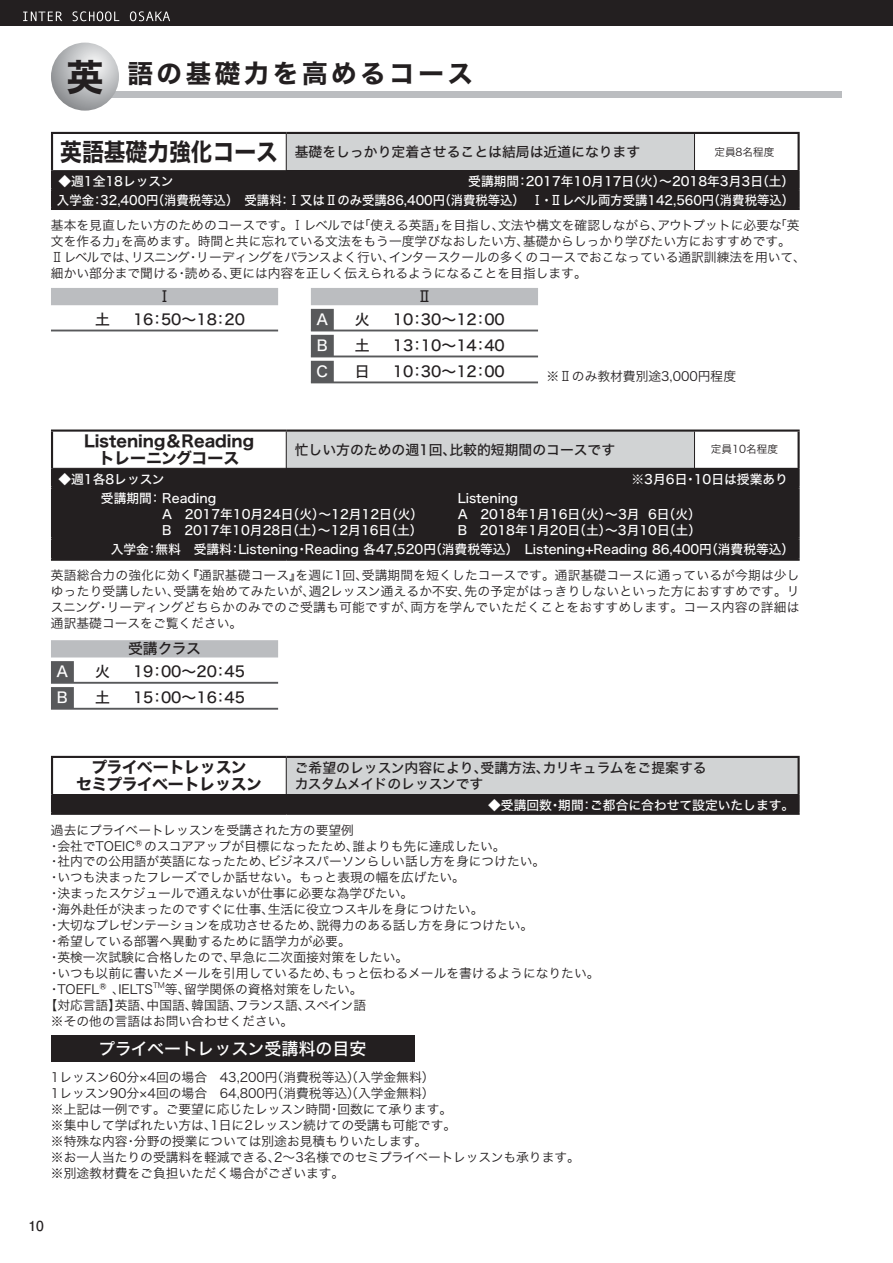
<style>
.page{position:relative;width:893px;height:1263px;background:#fff}
.page>*{position:absolute;margin:0;border:0;box-sizing:border-box;transform-origin:0 0}
.t1{font:25.5px "Hira Kaku Std W7 90 msp RKSJ H";letter-spacing:.14em;color:#231f20}
.t2{font:16.95px "Hira Kaku Std W5 90 msp RKSJ H";color:#fff}
.t3{font:15.9px/17px "Hira Kaku Std W7 90 msp RKSJ H";color:#231f20;text-align:center}
.t4{font:15.9px/17px "Hira Kaku Std W7 90 msp RKSJ H";letter-spacing:-.05em;color:#231f20;text-align:center}
.t5{font:14.85px "Hira Kaku Std W5 90 msp RKSJ H";color:#231f20}
.t6{font:14.85px "Hira Kaku Std W5 90 msp RKSJ H";color:#fff}
.t7{font:14.85px "Shin Go Pro Regular 90 msp RKSJ H";color:#231f20}
.t8{font:13.8px/15.9px "Hira Kaku Std W5 90 msp RKSJ H";color:#231f20}
.t9{font:13.8px "Futo Go B101 Pro Bold 90 msp RKSJ H";color:#231f20}
.t10{font:12.75px/15.9px "Hira Kaku Std W3 90 msp RKSJ H";color:#231f20}
.t11{font:12.75px/19.2px "Hira Kaku Std W5 90 msp RKSJ H";color:#fff}
.t12{font:10.65px "Hira Kaku Std W3 90 msp RKSJ H";color:#231f20}
.t13{font:7.5px "Hira Kaku Std W3 90 msp RKSJ H";color:#231f20}
.s1{font-size:37.2px}
.s2{font-family:"Hira Kaku Std W7 90 msp RKSJ H";font-size:24.45px}
.s3{font-family:"Shin Go Pro Regular 90 msp RKSJ H"}
.s4{font-family:"Shin Go Pro Light 90 msp RKSJ H"}
</style>
<div class="page">
<div style="left:0;top:0;width:893px;height:26px;background:#231f20"></div>
<svg style="left:23px;top:11px;width:147px;height:10px"></svg>
<div style="left:106px;top:91px;width:736px;height:7px;background:#bbbdc0"></div>
<svg style="left:51px;top:43px;width:68px;height:68px;background:#bdbfc1"></svg>
<div style="left:51px;top:1035px;width:363px;height:27px;background:#231f20"></div>
<div style="left:286px;top:757px;width:512px;height:38px;background:#d1d3d4"></div>
<div style="left:52px;top:795px;width:746px;height:19px;background:#231f20"></div>
<hr style="left:286px;top:758px;width:1px;height:36px;background:#231f20">
<hr style="left:53px;top:794px;width:744px;height:1px;background:#231f20">
<hr style="left:51px;top:756px;width:235px;height:2px;background:#231f20">
<hr style="left:51px;top:758px;width:2px;height:37px;background:#231f20">
<hr style="left:286px;top:756px;width:514px;height:2px;background:#231f20">
<hr style="left:797px;top:758px;width:3px;height:37px;background:#231f20">
<svg style="left:51px;top:795px;width:1px;height:18px"></svg>
<hr style="left:797px;top:795px;width:3px;height:18px;background:#231f20">
<hr style="left:51px;top:813px;width:235px;height:2px;background:#231f20">
<hr style="left:286px;top:813px;width:514px;height:2px;background:#231f20">
<div style="left:286px;top:431px;width:408px;height:37px;background:#d1d3d4"></div>
<div style="left:53px;top:469px;width:744px;height:90px;background:#231f20"></div>
<div style="left:286px;top:468px;width:512px;height:19px;background:#231f20"></div>
<hr style="left:51px;top:430px;width:235px;height:2px;background:#231f20">
<hr style="left:51px;top:432px;width:2px;height:36px;background:#231f20">
<hr style="left:286px;top:430px;width:514px;height:2px;background:#231f20">
<hr style="left:797px;top:432px;width:3px;height:36px;background:#231f20">
<svg style="left:51px;top:468px;width:2px;height:18px"></svg>
<hr style="left:51px;top:486px;width:235px;height:3px;background:#231f20">
<hr style="left:51px;top:489px;width:2px;height:48px;background:#231f20">
<hr style="left:286px;top:486px;width:514px;height:3px;background:#231f20">
<hr style="left:51px;top:537px;width:235px;height:3px;background:#231f20">
<svg style="left:51px;top:540px;width:2px;height:19px"></svg>
<hr style="left:286px;top:537px;width:514px;height:3px;background:#231f20">
<hr style="left:51px;top:559px;width:235px;height:2px;background:#231f20">
<hr style="left:286px;top:559px;width:514px;height:2px;background:#231f20">
<hr style="left:286px;top:432px;width:1px;height:36px;background:#231f20">
<hr style="left:694px;top:432px;width:1px;height:36px;background:#231f20">
<hr style="left:53px;top:468px;width:641px;height:1px;background:#231f20">
<hr style="left:797px;top:468px;width:3px;height:18px;background:#231f20">
<hr style="left:797px;top:489px;width:3px;height:48px;background:#231f20">
<hr style="left:797px;top:540px;width:3px;height:19px;background:#231f20">
<div style="left:51px;top:640px;width:227px;height:18px;background:#bbbdc0"></div>
<hr style="left:51px;top:682px;width:227px;height:2px;background:#58595b">
<div style="left:51px;top:661px;width:23px;height:22px;background:#58595b"></div>
<hr style="left:51px;top:708px;width:227px;height:2px;background:#58595b">
<div style="left:51px;top:687px;width:23px;height:22px;background:#58595b"></div>
<div style="left:286px;top:133px;width:408px;height:38px;background:#d1d3d4"></div>
<hr style="left:51px;top:132px;width:235px;height:2px;background:#231f20">
<hr style="left:51px;top:134px;width:2px;height:37px;background:#231f20">
<hr style="left:286px;top:132px;width:514px;height:2px;background:#231f20">
<hr style="left:797px;top:134px;width:3px;height:37px;background:#231f20">
<hr style="left:286px;top:189px;width:514px;height:2px;background:#231f20">
<hr style="left:51px;top:208px;width:235px;height:2px;background:#231f20">
<hr style="left:286px;top:208px;width:514px;height:2px;background:#231f20">
<hr style="left:286px;top:134px;width:1px;height:36px;background:#231f20">
<hr style="left:694px;top:134px;width:1px;height:36px;background:#231f20">
<hr style="left:53px;top:170px;width:641px;height:1px;background:#231f20">
<div style="left:51px;top:171px;width:746px;height:37px;background:#231f20"></div>
<hr style="left:694px;top:170px;width:103px;height:1px;background:#231f20">
<hr style="left:797px;top:171px;width:3px;height:18px;background:#231f20">
<hr style="left:797px;top:191px;width:3px;height:17px;background:#231f20">
<div style="left:311px;top:288px;width:227px;height:17px;background:#bbbdc0"></div>
<hr style="left:311px;top:330px;width:227px;height:1px;background:#58595b">
<div style="left:311px;top:309px;width:23px;height:21px;background:#58595b"></div>
<hr style="left:311px;top:356px;width:227px;height:1px;background:#58595b">
<div style="left:311px;top:335px;width:23px;height:21px;background:#58595b"></div>
<hr style="left:311px;top:381px;width:227px;height:2px;background:#58595b">
<div style="left:311px;top:361px;width:23px;height:21px;background:#58595b"></div>
<div style="left:51px;top:288px;width:227px;height:17px;background:#bbbdc0"></div>
<hr style="left:51px;top:330px;width:227px;height:1px;background:#58595b">
<h1 class="t1" style="left:66px;top:64px;width:408px"><span class="s1">英</span> 語の基礎力を高めるコース</h1>
<p class="t8" style="left:60px;top:146px;width:581px"><span class="s2">英語基礎力強化コース</span> 基礎をしっかり定着させることは結局は近道になります</p>
<p class="t12" style="left:714px;top:148px;width:62px">定員8名程度</p>
<p class="t11" style="left:58px;top:173px;width:117px">◆週1全18レッスン</p>
<p class="t11" style="left:57px;top:173px;width:739px;text-align:right">受講期間：2017年10月17日（火）～2018年3月3日（土）<br>入学金：32,400円（消費税等込）　受講料：<span class="s3">Ⅰ</span>又は<span class="s3">Ⅱ</span>のみ受講86,400円（消費税等込） <span class="s3">Ⅰ</span>・<span class="s3">Ⅱ</span>レベル両方受講142,560円（消費税等込）</p>
<p class="t10" style="left:51px;top:219px;width:756px">基本を見直したい方のためのコースです。<span class="s4">Ⅰ</span>レベルでは「使える英語」を目指し、文法や構文を確認しながら、アウトプットに必要な「英文を作る力」を高めます。時間と共に忘れている文法をもう一度学びなおしたい方、基礎からしっかり学びたい方におすすめです。<span class="s4">Ⅱ</span>レベルでは、リスニング・リーディングをバランスよく行い、インタースクールの多くのコースでおこなっている通訳訓練法を用いて、細かい部分まで聞ける・読める、更には内容を正しく伝えられるようになることを目指します。</p>
<p class="t7" style="left:417px;top:291px;width:16px">Ⅱ</p>
<p class="t6" style="left:316px;top:314px;width:13px">A</p>
<p class="t5" style="left:355px;top:314px;width:16px">火</p>
<p class="t5" style="left:393px;top:314px;width:113px">10：30～12：00</p>
<p class="t6" style="left:317px;top:340px;width:12px">B</p>
<p class="t5" style="left:355px;top:340px;width:16px">土</p>
<p class="t5" style="left:393px;top:340px;width:113px">13：10～14：40</p>
<p class="t6" style="left:317px;top:366px;width:13px">C</p>
<p class="t5" style="left:355px;top:366px;width:16px">日</p>
<p class="t5" style="left:393px;top:366px;width:113px">10：30～12：00</p>
<p class="t7" style="left:157px;top:291px;width:16px">Ⅰ</p>
<p class="t5" style="left:95px;top:314px;width:16px">土</p>
<p class="t5" style="left:133px;top:314px;width:113px">16：50～18：20</p>
<p class="t10" style="left:546px;top:370px;width:191px">※<span class="s4">Ⅱ</span>のみ教材費別途3,000円程度</p>
<p class="t3" style="left:84px;top:435px;width:172px">Listening＆Readingトレーニングコース</p>
<p class="t8" style="left:295px;top:443px;width:322px">忙しい方のための週1回、比較的短期間のコースです</p>
<p class="t12" style="left:711px;top:445px;width:69px">定員10名程度</p>
<p class="t11" style="left:58px;top:471px;width:108px">◆週1各8レッスン</p>
<p class="t11" style="left:631px;top:471px;width:158px">※3月6日・10日は授業あり</p>
<p class="t11" style="left:101px;top:490px;width:117px">受講期間： Reading</p>
<p class="t11" style="left:458px;top:490px;width:62px">Listening</p>
<p class="t11" style="left:162px;top:506px;width:263px">A　2017年10月24日（火）～12月12日（火）</p>
<p class="t11" style="left:458px;top:506px;width:245px">A　2018年1月16日（火）～3月 6日（火）</p>
<p class="t11" style="left:162px;top:522px;width:262px">B　2017年10月28日（土）～12月16日（土）</p>
<p class="t11" style="left:111px;top:522px;width:685px;text-indent:347px">B　2018年1月20日（土）～3月10日（土）<br>入学金：無料　受講料：Listening・Reading 各47,520円（消費税等込）　Listening+Reading 86,400円（消費税等込）</p>
<p class="t10" style="left:51px;top:569px;width:750px;text-align:justify">英語総合力の強化に効く『通訳基礎コース』を週に1回、受講期間を短くしたコースです。通訳基礎コースに通っているが今期は少しゆったり受講したい、受講を始めてみたいが、週2レッスン通えるか不安、先の予定がはっきりしないといった方におすすめです。リスニング・リーディングどちらかのみでのご受講も可能ですが、両方を学んでいただくことをおすすめします。コース内容の詳細は通訳基礎コースをご覧ください。</p>
<p class="t5" style="left:128px;top:643px;width:74px">受講クラス</p>
<p class="t6" style="left:57px;top:666px;width:13px">A</p>
<p class="t5" style="left:95px;top:666px;width:16px">火</p>
<p class="t5" style="left:133px;top:666px;width:113px">19：00～20：45</p>
<p class="t6" style="left:57px;top:692px;width:12px">B</p>
<p class="t5" style="left:95px;top:692px;width:16px">土</p>
<p class="t5" style="left:133px;top:692px;width:113px">15：00～16：45</p>
<p class="t4" style="left:76px;top:761px;width:187px">プライベートレッスン<br>セミプライベートレッスン</p>
<p class="t8" style="left:295px;top:762px;width:413px">ご希望のレッスン内容により、受講方法、カリキュラムをご提案するカスタムメイドのレッスンです</p>
<p class="t11" style="left:488px;top:797px;width:308px">◆受講回数・期間：ご都合に合わせて設定いたします。</p>
<p class="t10" style="left:48px;top:824px;width:553px">過去にプライベートレッスンを受講された方の要望例<br>・会社でTOEIC®のスコアアップが目標になったため、誰よりも先に達成したい。<br>・社内での公用語が英語になったため、ビジネスパーソンらしい話し方を身につけたい。<br>・いつも決まったフレーズでしか話せない。もっと表現の幅を広げたい。<br>・決まったスケジュールで通えないが仕事に必要な為学びたい。<br>・海外赴任が決まったのですぐに仕事、生活に役立つスキルを身につけたい。<br>・大切なプレゼンテーションを成功させるため、説得力のある話し方を身につけたい。<br>・希望している部署へ異動するために語学力が必要。<br>・英検一次試験に合格したので、早急に二次面接対策をしたい。<br>・いつも以前に書いたメールを引用しているため、もっと伝わるメールを書けるようになりたい。・TOEFL®、IELTS</p>
<p class="t13" style="left:153px;top:982px;width:13px">TM</p>
<p class="t10" style="left:165px;top:983px;width:199px">等、留学関係の資格対策をしたい。</p>
<p class="t10" style="left:45px;top:999px;width:323px">【対応言語】英語、中国語、韓国語、フランス語、スペイン語</p>
<p class="t10" style="left:51px;top:1015px;width:244px">※その他の言語はお問い合わせください。</p>
<h2 class="t2" style="left:99px;top:1043px;width:269px">プライベートレッスン受講料の目安</h2>
<p class="t10" style="left:51px;top:1071px;width:530px">1レッスン60分×4回の場合　43,200円（消費税等込）（入学金無料）<br>1レッスン90分×4回の場合　64,800円（消費税等込）（入学金無料）<br>※上記は一例です。ご要望に応じたレッスン時間・回数にて承ります。<br>※集中して学ばれたい方は、1日に2レッスン続けての受講も可能です。<br>※特殊な内容・分野の授業については別途お見積もりいたします。<br>※お一人当たりの受講料を軽減できる、2～3名様でのセミプライベートレッスンも承ります。※別途教材費をご負担いただく場合がございます。</p>
<p class="t9" style="left:28px;top:1221px;width:17px">10</p>
</div>
